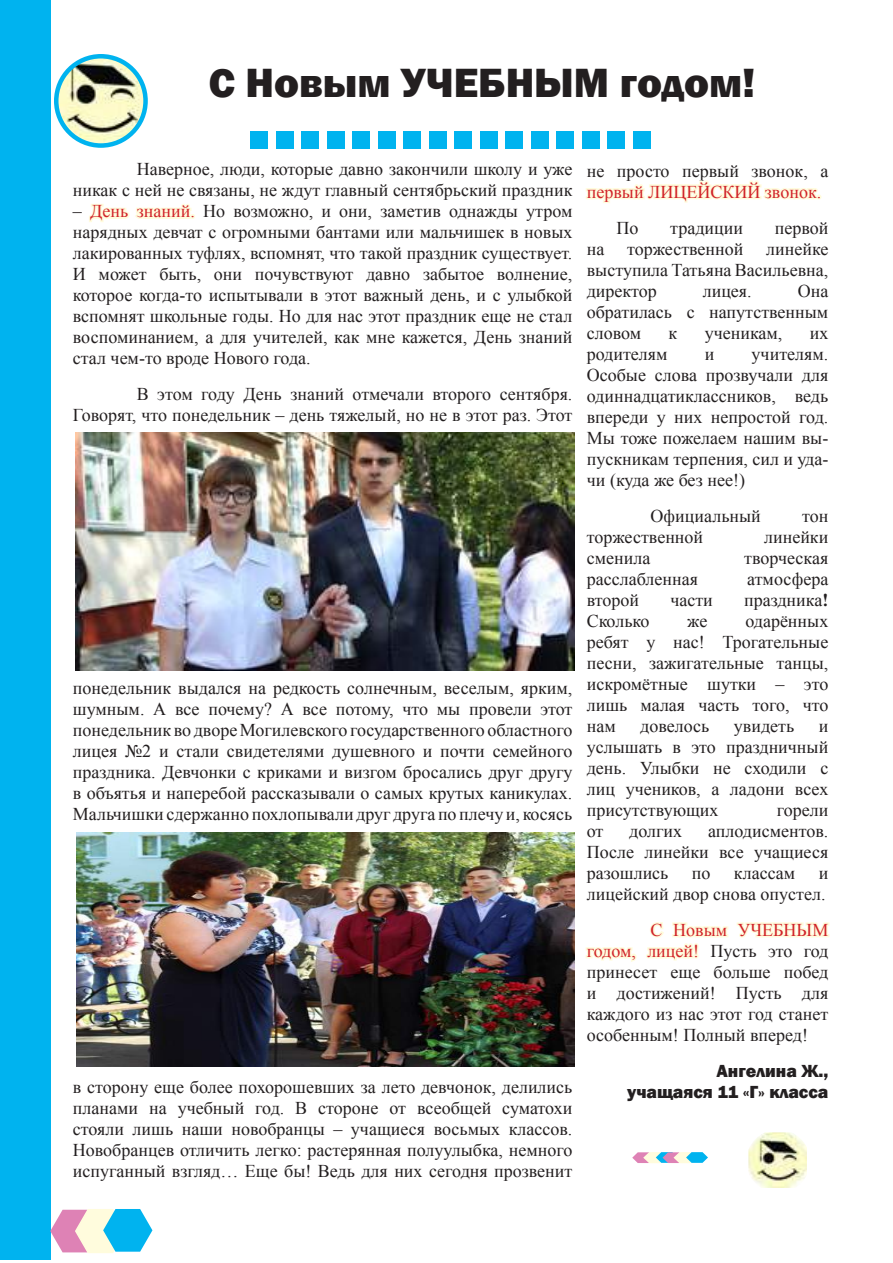
<style>
.page{position:relative;width:893px;height:1263px;background:#fff}
.page>*{position:absolute;margin:0;border:0;box-sizing:border-box;transform-origin:0 0}
.t1{font:800 42px "Franklin Gothic";color:#231f20}
.t2{font:18px/21px "Times New Roman";color:#231f20;text-align:justify}
.t3{font:800 18px/21px "Franklin Gothic";color:#231f20;text-align:right}
.t4{font:18px "Times New Roman";color:#d1232a}
.s1{color:#d1232a}
.s2{font-weight:700}
</style>
<div class="page">
<div style="left:0;top:0;width:50px;height:1259px;background:#00b3ef"></div>
<img style="left:56px;top:56px;width:90px;height:90px;border-radius:45px">
<div style="left:54px;top:54px;width:94px;height:94px;border:4px solid #00b3ef;border-radius:50%"></div>
<svg style="left:50px;top:1208px;width:102px;height:46px;background:#9fc7df"></svg>
<div style="left:251px;top:131px;width:17px;height:17px;background:#00b3ef"></div>
<div style="left:276px;top:131px;width:17px;height:17px;background:#00b3ef"></div>
<div style="left:302px;top:131px;width:17px;height:17px;background:#00b3ef"></div>
<div style="left:327px;top:131px;width:17px;height:17px;background:#00b3ef"></div>
<div style="left:353px;top:131px;width:17px;height:17px;background:#00b3ef"></div>
<div style="left:378px;top:131px;width:17px;height:17px;background:#00b3ef"></div>
<div style="left:404px;top:131px;width:17px;height:17px;background:#00b3ef"></div>
<div style="left:429px;top:131px;width:17px;height:17px;background:#00b3ef"></div>
<div style="left:455px;top:131px;width:17px;height:17px;background:#00b3ef"></div>
<div style="left:480px;top:131px;width:17px;height:17px;background:#00b3ef"></div>
<div style="left:506px;top:131px;width:17px;height:17px;background:#00b3ef"></div>
<div style="left:531px;top:131px;width:18px;height:17px;background:#00b3ef"></div>
<div style="left:557px;top:131px;width:17px;height:17px;background:#00b3ef"></div>
<div style="left:582px;top:131px;width:18px;height:17px;background:#00b3ef"></div>
<div style="left:608px;top:131px;width:17px;height:17px;background:#00b3ef"></div>
<div style="left:633px;top:131px;width:18px;height:17px;background:#00b3ef"></div>
<img style="left:748px;top:1132px;width:59px;height:56px">
<svg style="left:89px;top:204px;width:106px;height:18px"></svg>
<svg style="left:586px;top:180px;width:236px;height:23px"></svg>
<svg style="left:585px;top:922px;width:245px;height:40px"></svg>
<img style="left:77px;top:832px;width:497px;height:234px">
<img style="left:75px;top:432px;width:499px;height:239px">
<svg style="left:632px;top:1152px;width:76px;height:11px"></svg>
<h1 class="t1" style="left:209px;top:56px;width:548px">С Новым УЧЕБНЫМ годом!</h1>
<p class="t2" style="left:73px;top:158px;width:501px;text-align:right">Наверное, люди, которые давно закончили школу и уже<br>никак с ней не связаны, не ждут главный сентябрьский праздник</p>
<p class="t2" style="left:73px;top:200px;width:501px">– <span class="s1">День знаний.</span> Но возможно, и они, заметив однажды утром нарядных девчат с огромными бантами или мальчишек в новых лакированных туфлях, вспомнят, что такой праздник существует.<br>И может быть, они почувствуют давно забытое волнение, которое когда-то испытывали в этот важный день, и с улыбкой вспомнят школьные годы. Но для нас этот праздник еще не стал воспоминанием, а для учителей, как мне кажется, День знаний стал чем-то вроде Нового года.</p>
<p class="t2" style="left:73px;top:383px;width:501px;text-align:right">В этом году День знаний отмечали второго сентября.<br>Говорят, что понедельник – день тяжелый, но не в этот раз. Этот</p>
<p class="t2" style="left:73px;top:677px;width:501px">понедельник выдался на редкость солнечным, веселым, ярким, шумным. А все почему? А все потому, что мы провели этот понедельник во дворе Могилевского государственного областного лицея №2 и стали свидетелями душевного и почти семейного праздника. Девчонки с криками и визгом бросались друг другу в объятья и наперебой рассказывали о самых крутых каникулах.<br>Мальчишки сдержанно похлопывали друг друга по плечу и, косясь</p>
<p class="t2" style="left:73px;top:1076px;width:501px">в сторону еще более похорошевших за лето девчонок, делились планами на учебный год. В стороне от всеобщей суматохи стояли лишь наши новобранцы – учащиеся восьмых классов.<br>Новобранцев отличить легко: растерянная полуулыбка, немного испуганный взгляд… Еще бы! Ведь для них сегодня прозвенит</p>
<p class="t2" style="left:587px;top:160px;width:243px">не просто первый звонок, а</p>
<p class="t4" style="left:587px;top:180px;width:236px">первый ЛИЦЕЙСКИЙ звонок.</p>
<p class="t2" style="left:617px;top:217px;width:23px">По</p>
<p class="t2" style="left:670px;top:217px;width:74px">традиции</p>
<p class="t2" style="left:775px;top:217px;width:55px">первой</p>
<p class="t2" style="left:587px;top:238px;width:19px">на</p>
<p class="t2" style="left:627px;top:238px;width:118px">торжественной</p>
<p class="t2" style="left:587px;top:238px;width:243px;text-indent:179px">линейке выступила Татьяна Васильевна, директор</p>
<p class="t2" style="left:587px;top:280px;width:243px;text-indent:211px">Она обратилась с напутственным словом</p>
<p class="t2" style="left:703px;top:280px;width:51px">лицея.</p>
<p class="t2" style="left:669px;top:322px;width:10px">к</p>
<p class="t2" style="left:705px;top:322px;width:79px">ученикам,</p>
<p class="t2" style="left:810px;top:322px;width:20px">их</p>
<p class="t2" style="left:587px;top:343px;width:82px">родителям</p>
<p class="t2" style="left:705px;top:343px;width:11px">и</p>
<p class="t2" style="left:587px;top:343px;width:243px;text-indent:165px">учителям.<br>Особые слова прозвучали для одиннадцатиклассников, ведь впереди у них непростой год.<br>Мы тоже пожелаем нашим вы&shy;пускникам терпения, сил и уда&shy;чи (куда же без нее!)</p>
<p class="t2" style="left:651px;top:505px;width:112px">Официальный</p>
<p class="t2" style="left:802px;top:505px;width:28px">тон</p>
<p class="t2" style="left:587px;top:526px;width:118px">торжественной</p>
<p class="t2" style="left:764px;top:526px;width:66px">линейки</p>
<p class="t2" style="left:587px;top:547px;width:65px">сменила</p>
<p class="t2" style="left:744px;top:547px;width:86px">творческая</p>
<p class="t2" style="left:587px;top:568px;width:113px">расслабленная</p>
<p class="t2" style="left:747px;top:568px;width:83px">атмосфера</p>
<p class="t2" style="left:587px;top:589px;width:54px">второй</p>
<p class="t2" style="left:670px;top:589px;width:44px">части</p>
<p class="t2" style="left:744px;top:589px;width:86px">праздника<span class="s2">!</span></p>
<p class="t2" style="left:587px;top:610px;width:64px">Сколько</p>
<p class="t2" style="left:687px;top:610px;width:22px">же</p>
<p class="t2" style="left:587px;top:610px;width:243px;text-indent:159px">одарённых ребят у нас! Трогательные песни, зажигательные танцы, искромётные шутки – это лишь малая часть того, что нам</p>
<p class="t2" style="left:640px;top:715px;width:71px">довелось</p>
<p class="t2" style="left:734px;top:715px;width:62px">увидеть</p>
<p class="t2" style="left:587px;top:715px;width:243px;text-indent:232px">и услышать в это праздничный день. Улыбки не сходили с лиц учеников, а ладони всех присутствующих</p>
<p class="t2" style="left:777px;top:799px;width:53px">горели</p>
<p class="t2" style="left:587px;top:820px;width:243px;text-indent:121px">аплодисментов.<br>После линейки все учащиеся разошлись</p>
<p class="t2" style="left:587px;top:820px;width:18px">от</p>
<p class="t2" style="left:629px;top:820px;width:54px">долгих</p>
<p class="t2" style="left:692px;top:862px;width:20px">по</p>
<p class="t2" style="left:734px;top:862px;width:63px">классам</p>
<p class="t2" style="left:587px;top:862px;width:243px;text-align:right">и<br>лицейский двор снова опустел.</p>
<p class="t2" style="left:587px;top:919px;width:243px;text-indent:64px"><span class="s1">С Новым УЧЕБНЫМ годом, лицей!</span> Пусть это год принесет еще больше побед и достижений! Пусть для каждого из нас этот год станет особенным! Полный вперед!</p>
<p class="t3" style="left:627px;top:1060px;width:203px">Ангелина Ж., учащаяся 11 «Г» класса</p>
</div>
